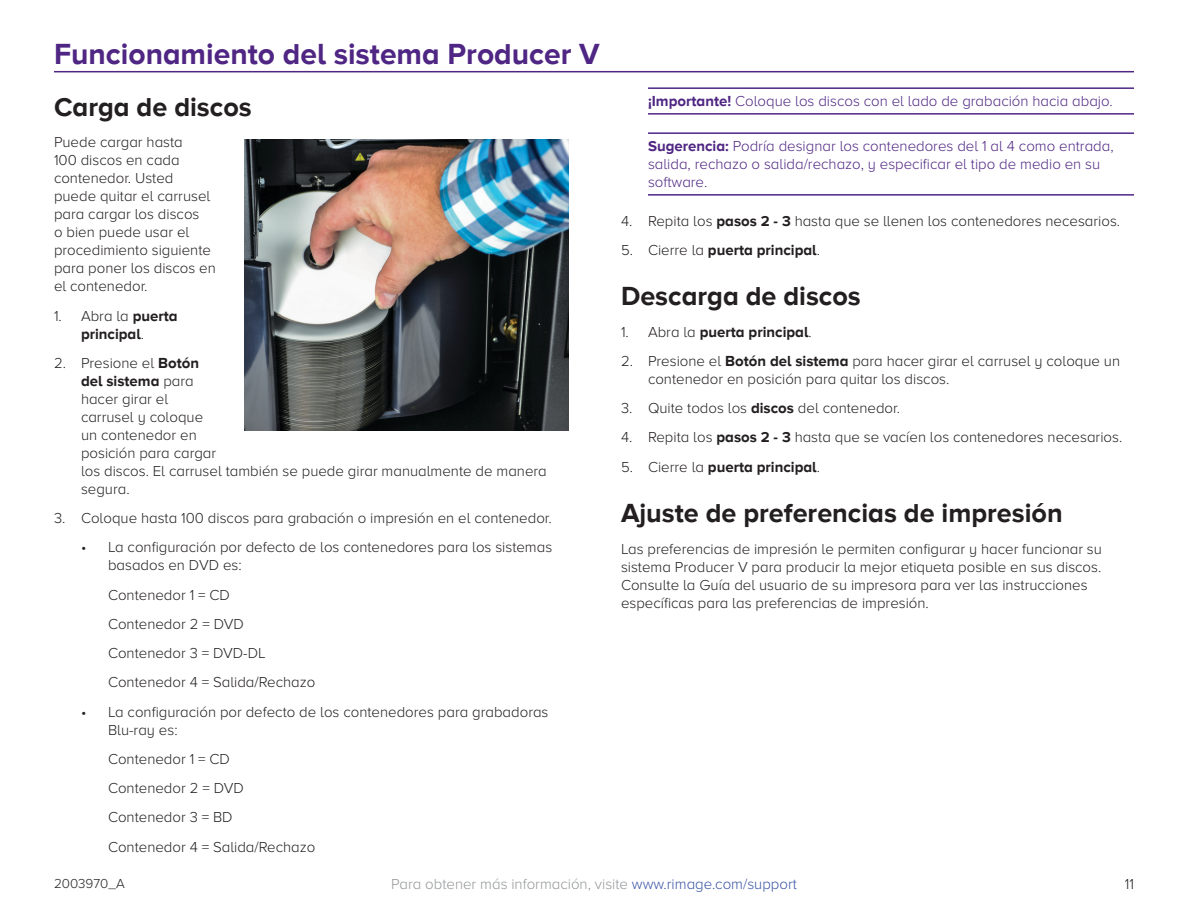
<style>
.page{position:relative;width:1188px;height:918px;background:#fff}
.page>*{position:absolute;margin:0;border:0;box-sizing:border-box;transform-origin:0 0}
.t1{font:700 30px "Proxima Nova A";color:#4f2683}
.Heading_2{font:700 27px "Proxima Nova A";color:#231f20}
.Body{font:300 15px/18px "Proxima Nova A";color:#231f20}
.Tip_one_line__25{font:300 15px/18px "Proxima Nova A";color:#4f2683}
.t2{font:700 15px/18px "Proxima Nova A";color:#231f20;text-align:center}
.Important_one_line{font:300 15px "Proxima Nova A";color:#4f2683}
.t3{font:300 15px "Proxima Nova A";color:#949698}
.t4{font:300 13.5px "Proxima Nova A";color:#231f20}
.s1{font-weight:300}
.s2{font-weight:700}
.s3{color:#3953a4}
</style>
<div class="page">
<hr style="left:54px;top:71px;width:1080px;height:1px;background:#4f2683">
<hr style="left:648px;top:87px;width:486px;height:2px;background:#4f2683">
<hr style="left:648px;top:113px;width:486px;height:2px;background:#4f2683">
<hr style="left:648px;top:132px;width:486px;height:2px;background:#4f2683">
<hr style="left:648px;top:194px;width:486px;height:2px;background:#4f2683">
<img style="left:244px;top:140px;width:324px;height:290px">
<p class="t1" style="left:54px;top:37px;width:547px">Funcionamiento del sistema Producer V</p>
<p class="Heading_2" style="left:54px;top:91px;width:199px">Carga de discos</p>
<p class="Body" style="left:54px;top:134px;width:163px">Puede cargar hasta<br>100 discos en cada contenedor. Usted puede quitar el carrusel para cargar los discos<br>o bien puede usar el procedimiento siguiente para poner los discos en el contenedor.</p>
<p class="t2" style="left:54px;top:306px;width:125px"><span class="s1">1. Abra la</span> puerta principal<span class="s1">.</span></p>
<p class="Body" style="left:81px;top:354px;width:467px;text-indent:-27px">2. Presione el <span class="s2">Botón<br>del sistema</span> para<br>hacer girar el<br>carrusel y coloque<br>un contenedor en<br>posición para cargar<br>los discos. El carrusel también se puede girar manualmente de manera segura.</p>
<p class="Body" style="left:54px;top:510px;width:499px">3. Coloque hasta 100 discos para grabación o impresión en el contenedor.</p>
<p class="Body" style="left:108px;top:539px;width:446px;text-indent:-27px">• La configuración por defecto de los contenedores para los sistemas basados en DVD es:</p>
<p class="Body" style="left:108px;top:586px;width:124px">Contenedor 1 = CD</p>
<p class="Body" style="left:108px;top:615px;width:137px">Contenedor 2 = DVD</p>
<p class="Body" style="left:108px;top:645px;width:159px">Contenedor 3 = DVD-DL</p>
<p class="Body" style="left:108px;top:674px;width:209px">Contenedor 4 = Salida/Rechazo</p>
<p class="Body" style="left:108px;top:703px;width:442px;text-indent:-27px">• La configuración por defecto de los contenedores para grabadoras<br>Blu-ray es:</p>
<p class="Body" style="left:108px;top:750px;width:124px">Contenedor 1 = CD</p>
<p class="Body" style="left:108px;top:780px;width:137px">Contenedor 2 = DVD</p>
<p class="Body" style="left:108px;top:809px;width:126px">Contenedor 3 = BD</p>
<p class="Body" style="left:108px;top:838px;width:209px">Contenedor 4 = Salida/Rechazo</p>
<p class="Important_one_line" style="left:648px;top:93px;width:466px"><span class="s2">¡Importante!</span> Coloque los discos con el lado de grabación hacia abajo.</p>
<p class="Tip_one_line__25" style="left:648px;top:138px;width:467px"><span class="s2">Sugerencia:</span> Podría designar los contenedores del 1 al 4 como entrada, salida, rechazo o salida/rechazo, y especificar el tipo de medio en su software.</p>
<p class="Body" style="left:621px;top:212px;width:501px">4. Repita los <span class="s2">pasos 2 - 3</span> hasta que se llenen los contenedores necesarios.</p>
<p class="t2" style="left:621px;top:241px;width:201px"><span class="s1">5. Cierre la</span> puerta principal<span class="s1">.</span></p>
<p class="Heading_2" style="left:621px;top:281px;width:241px">Descarga de discos</p>
<p class="t2" style="left:621px;top:322px;width:192px"><span class="s1">1. Abra la</span> puerta principal<span class="s1">.</span></p>
<p class="Body" style="left:648px;top:352px;width:474px;text-indent:-27px">2. Presione el <span class="s2">Botón del sistema</span> para hacer girar el carrusel y coloque un contenedor en posición para quitar los discos.</p>
<p class="Body" style="left:621px;top:400px;width:280px">3. Quite todos los <span class="s2">discos</span> del contenedor.</p>
<p class="Body" style="left:621px;top:429px;width:503px">4. Repita los <span class="s2">pasos 2 - 3</span> hasta que se vacíen los contenedores necesarios.</p>
<p class="t2" style="left:621px;top:457px;width:201px"><span class="s1">5. Cierre la</span> puerta principal<span class="s1">.</span></p>
<p class="Heading_2" style="left:621px;top:498px;width:443px">Ajuste de preferencias de impresión</p>
<p class="Body" style="left:621px;top:540px;width:482px">Las preferencias de impresión le permiten configurar y hacer funcionar su sistema Producer V para producir la mejor etiqueta posible en sus discos.<br>Consulte la Guía del usuario de su impresora para ver las instrucciones específicas para las preferencias de impresión.</p>
<p class="t4" style="left:54px;top:876px;width:72px">2003970_A</p>
<p class="t3" style="left:391px;top:876px;width:407px">Para obtener más información, visite <span class="s3">www.rimage.com/support</span></p>
<p class="Body" style="left:1125px;top:876px;width:11px">11</p>
</div>
